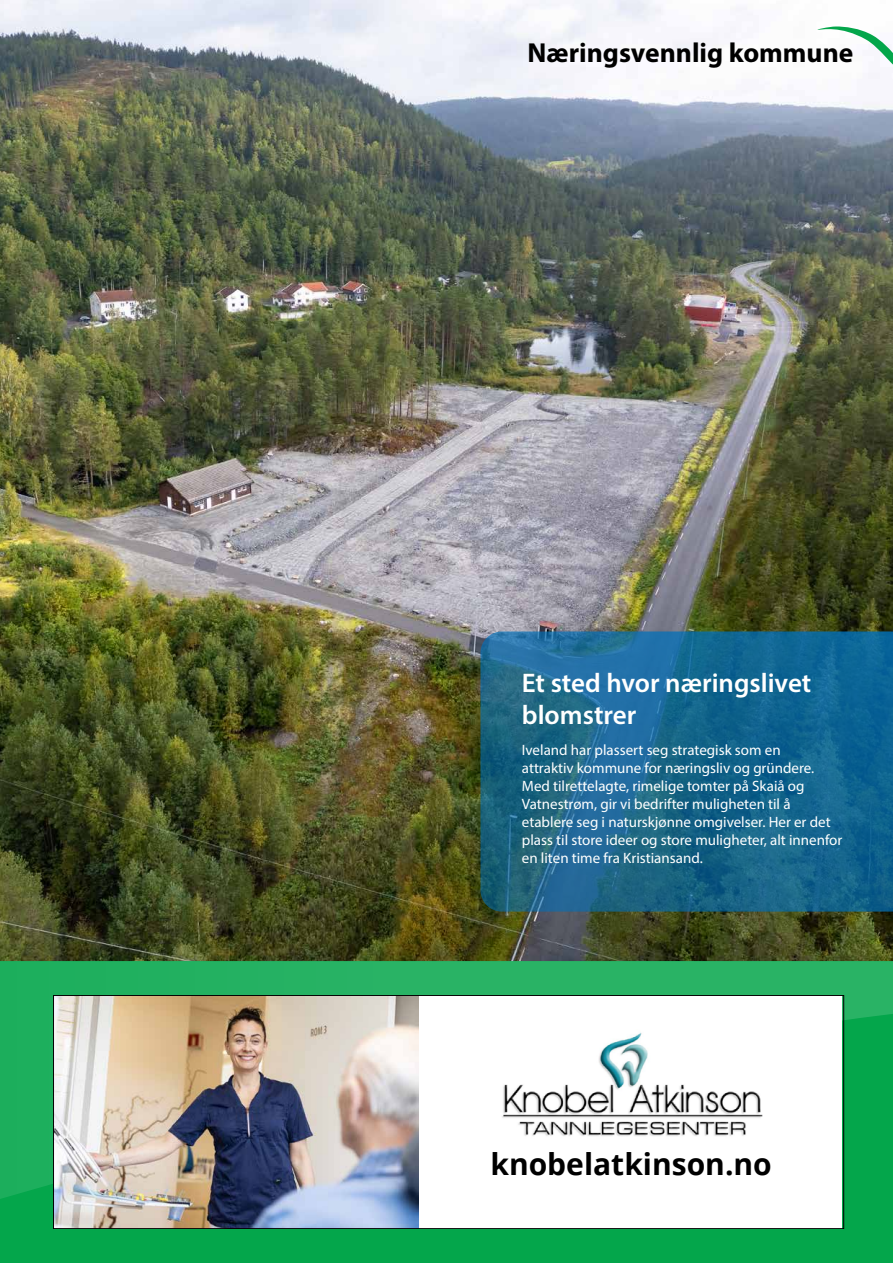
<style>
.page{position:relative;width:893px;height:1263px;background:#fff}
.page>*{position:absolute;margin:0;border:0;box-sizing:border-box;transform-origin:0 0}
.t1{font:700 30px "Open Sans";color:#000}
.t2{font:700 27.6px "Myriad Pro";color:#000}
.t3{font:600 27px/32.4px "Myriad Pro";color:#fff}
.t4{font:15px/18px "Myriad Pro";color:#fff}
</style>
<div class="page">
<img style="left:0;top:0;width:893px;height:961px">
<svg style="left:0;top:961px;width:893px;height:302px;fill:#04a64b"></svg>
<div style="left:55px;top:995px;width:787px;height:234px;background:#fff"></div>
<img style="left:55px;top:997px;width:364px;height:230px">
<img style="left:502px;top:1032px;width:261px;height:104px">
<div style="left:53px;top:995px;width:791px;height:234px;border:1px solid #000"></div>
<svg style="left:814px;top:25px;width:79px;height:68px"></svg>
<svg style="left:480px;top:631px;width:413px;height:280px"></svg>
<h2 class="t2" style="left:528px;top:34px;width:327px">Næringsvennlig kommune</h2>
<h3 class="t3" style="left:522px;top:666px;width:291px">Et sted hvor næringslivet blomstrer</h3>
<p class="t4" style="left:522px;top:741px;width:322px">Iveland har plassert seg strategisk som en<br>attraktiv kommune for næringsliv og gründere.<br>Med tilrettelagte, rimelige tomter på Skaiå og Vatnestrøm, gir vi bedrifter muligheten til å etablere seg i naturskjønne omgivelser. Her er det plass til store ideer og store muligheter, alt innenfor en liten time fra Kristiansand.</p>
<h1 class="t1" style="left:490px;top:1142px;width:283px">knobelatkinson.no</h1>
</div>
